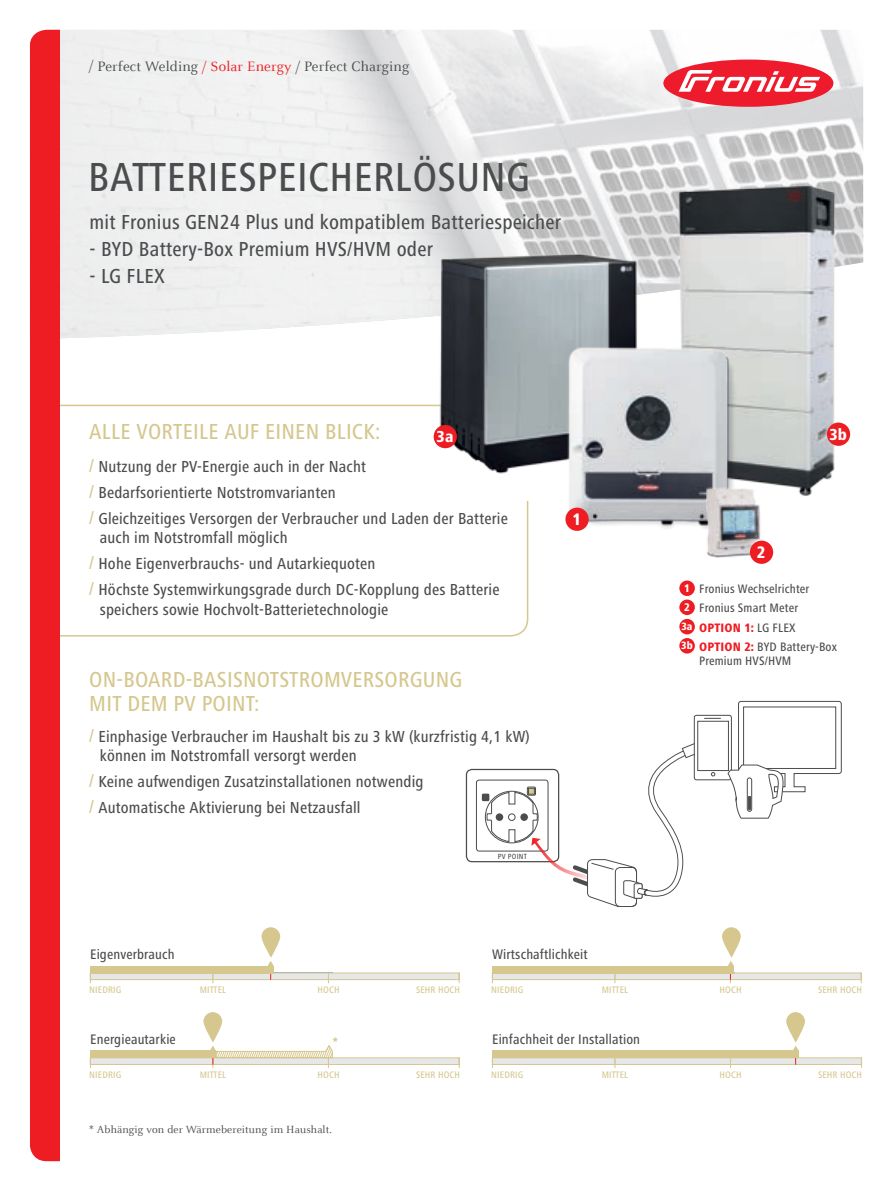
<style>
.page{position:relative;width:893px;height:1191px;background:#fff}
.page>*{position:absolute;margin:0;border:0;box-sizing:border-box;transform-origin:0 0}
.t1{font:500 condensed 42px "Frutiger Next LTW1 G";letter-spacing:.01em;color:#4b4c4d}
.t2{font:500 condensed 22.5px/24px "Frutiger Next LTW1 G";letter-spacing:.01em;color:#d5c78e}
.t3{font:500 condensed 21px "Frutiger Next LTW1 G";letter-spacing:.01em;color:#4b4c4d}
.t4{font:800 condensed 17.25px "Frutiger Next LTW1 G";color:#fff}
.t5{font:500 condensed 16.5px/26px "Frutiger Next LTW1 G";letter-spacing:.01em;color:#4b4c4d}
.t6{font:800 condensed 16.5px "Frutiger Next LTW1 G";color:#fff}
.t7{font:15px "Celeste Offc Pro";letter-spacing:.01em;color:#4b4c4d}
.t8{font:500 condensed 14.25px "Frutiger Next LTW1 G";letter-spacing:.01em;color:#4b4c4d}
.t9{font:800 condensed 12.9px "Frutiger Next LTW1 G";color:#d5c78e}
.t10{font:500 condensed 12.6px/19.4px "Frutiger Next LTW1 G";letter-spacing:.01em;color:#4b4c4d}
.t11{font:800 condensed 11.55px/19px "Frutiger Next LTW1 G";color:#fff}
.t12{font:11.4px "Celeste Offc Pro";letter-spacing:.01em;color:#4b4c4d}
.t13{font:800 condensed 10.95px "Frutiger Next LTW1 G";color:#fff}
.t14{font:500 condensed 9.75px "Frutiger Next LTW1 G";letter-spacing:.01em;color:#d5c78e}
.t15{font:500 condensed 7.8px "Frutiger Next LTW1 G";letter-spacing:.04em;color:#4b4c4d}
.s1{color:#ee1d23}
.s2{font-size:19.5px;color:#d5c78e}
.s3{font-weight:800;color:#ee1d23}
</style>
<div class="page">
<img style="left:60px;top:30px;width:803px;height:309px">
<svg style="left:60px;top:404px;width:469px;height:233px"></svg>
<div style="left:663px;top:60px;width:170px;height:47px;background:#ee1b2d;border-radius:50%"></div>
<svg style="left:679px;top:70px;width:141px;height:22px"></svg>
<div style="left:30px;top:30px;width:30px;height:1131px;background:#ee1d23"></div>
<div style="left:518px;top:320px;width:134px;height:180px;background:#fff"></div>
<svg style="left:261px;top:927px;width:19px;height:30px"></svg>
<svg style="left:203px;top:1012px;width:19px;height:30px"></svg>
<svg style="left:722px;top:927px;width:19px;height:30px"></svg>
<svg style="left:786px;top:1012px;width:19px;height:30px"></svg>
<img style="left:417px;top:232px;width:226px;height:247px">
<img style="left:643px;top:144px;width:218px;height:352px">
<div style="left:827px;top:422px;width:23px;height:24px;background:#ee1d23;border-radius:50%"></div>
<div style="left:466px;top:769px;width:93px;height:93px;border:1px solid #4b4c4d;border-radius:5px"></div>
<div style="left:476px;top:779px;width:72px;height:72px;border:1px solid #4b4c4d;border-radius:3px"></div>
<div style="left:482px;top:793px;width:7px;height:8px;background:#4b4c4d"></div>
<svg style="left:486px;top:741px;width:217px;height:166px"></svg>
<div style="left:694px;top:715px;width:37px;height:65px;background:#fff;border-radius:2px"></div>
<div style="left:694px;top:715px;width:38px;height:65px;border:1px solid #4b4c4d;border-radius:2px"></div>
<div style="left:697px;top:721px;width:32px;height:50px;border:1px solid #4b4c4d"></div>
<svg style="left:704px;top:718px;width:16px;height:1px"></svg>
<svg style="left:711px;top:772px;width:4px;height:4px"></svg>
<svg style="left:727px;top:700px;width:115px;height:119px"></svg>
<svg style="left:267px;top:961px;width:7px;height:5px"></svg>
<div style="left:90px;top:973px;width:369px;height:6px;background:#e6e7e9"></div>
<div style="left:90px;top:972px;width:370px;height:7px;border:1px solid #d5c78e"></div>
<div style="left:90px;top:966px;width:184px;height:7px;background:#d5c78e"></div>
<svg style="left:792px;top:1045px;width:7px;height:6px"></svg>
<svg style="left:492px;top:1057px;width:369px;height:7px;background:#e4e3e0"></svg>
<div style="left:492px;top:1051px;width:307px;height:7px;background:#d5c78e"></div>
<svg style="left:728px;top:961px;width:6px;height:5px"></svg>
<div style="left:492px;top:973px;width:369px;height:6px;background:#e6e7e9"></div>
<div style="left:492px;top:972px;width:370px;height:7px;border:1px solid #d5c78e"></div>
<div style="left:492px;top:966px;width:242px;height:7px;background:#d5c78e"></div>
<div style="left:679px;top:580px;width:16px;height:16px;background:#ee1d23;border-radius:50%"></div>
<div style="left:679px;top:599px;width:16px;height:16px;background:#ee1d23;border-radius:50%"></div>
<div style="left:679px;top:619px;width:16px;height:15px;background:#ee1d23;border-radius:50%"></div>
<img style="left:559px;top:330px;width:180px;height:199px">
<img style="left:681px;top:479px;width:101px;height:85px">
<div style="left:750px;top:540px;width:23px;height:24px;background:#ee1d23;border-radius:50%"></div>
<div style="left:565px;top:507px;width:24px;height:24px;background:#ee1d23;border-radius:50%"></div>
<div style="left:434px;top:425px;width:23px;height:23px;background:#ee1d23;border-radius:50%"></div>
<div style="left:679px;top:638px;width:16px;height:15px;background:#ee1d23;border-radius:50%"></div>
<div style="left:90px;top:1057px;width:369px;height:7px;background:#e6e7e9"></div>
<div style="left:90px;top:1057px;width:370px;height:7px;border:1px solid #d5c78e"></div>
<div style="left:90px;top:1051px;width:126px;height:7px;background:#d5c78e"></div>
<svg style="left:210px;top:1044px;width:123px;height:24px"></svg>
<p class="t7" style="left:89px;top:57px;width:322px">/ Perfect Welding <span class="s1">/ Solar Energy</span> / Perfect Charging</p>
<h1 class="t1" style="left:88px;top:153px;width:443px">BATTERIESPEICHERLÖSUNG</h1>
<p class="t3" style="left:90px;top:210px;width:473px">mit Fronius GEN24 Plus und kompatiblem Batteriespeicher</p>
<p class="t3" style="left:90px;top:237px;width:345px">- BYD Battery-Box Premium HVS/HVM oder</p>
<p class="t3" style="left:90px;top:264px;width:77px">- LG FLEX</p>
<h2 class="t2" style="left:89px;top:420px;width:293px">ALLE VORTEILE AUF EINEN BLICK:</h2>
<p class="t5" style="left:89px;top:453px;width:420px"><span class="s2">/</span> Nutzung der PV-Energie auch in der Nacht<br><span class="s2">/</span> Bedarfsorientierte Notstromvarianten<br><span class="s2">/</span> Gleichzeitiges Versorgen der Verbraucher und Laden der Batterie</p>
<p class="t5" style="left:89px;top:525px;width:412px;text-indent:11px">auch im Notstromfall möglich<br><span class="s2">/</span> Hohe Eigenverbrauchs- und Autarkiequoten<br><span class="s2">/</span> Höchste Systemwirkungsgrade durch DC-Kopplung des Batterie</p>
<p class="t5" style="left:100px;top:596px;width:290px">speichers sowie Hochvolt-Batterietechnologie</p>
<p class="t6" style="left:437px;top:427px;width:18px">3a</p>
<h2 class="t2" style="left:89px;top:667px;width:375px">ON-BOARD-BASISNOTSTROMVERSORGUNG<br>MIT DEM PV POINT:</h2>
<p class="t5" style="left:100px;top:726px;width:431px;line-height:19.5px;text-indent:-11px"><span class="s2">/</span> Einphasige Verbraucher im Haushalt bis zu 3 kW (kurzfristig 4,1 kW) können im Notstromfall versorgt werden</p>
<p class="t5" style="left:89px;top:768px;width:336px"><span class="s2">/</span> Keine aufwendigen Zusatzinstallationen notwendig <span class="s2">/</span> Automatische Aktivierung bei Netzausfall</p>
<p class="t15" style="left:498px;top:851px;width:31px">PV POINT</p>
<p class="t4" style="left:572px;top:510px;width:10px">1</p>
<p class="t4" style="left:757px;top:543px;width:10px">2</p>
<p class="t6" style="left:829px;top:425px;width:19px">3b</p>
<p class="t10" style="left:699px;top:579px;width:139px">Fronius Wechselrichter<br>Fronius Smart Meter<br><span class="s3">OPTION 1:</span> LG FLEX<br><span class="s3">OPTION 2:</span> BYD Battery-Box</p>
<p class="t10" style="left:699px;top:651px;width:94px">Premium HVS/HVM</p>
<p class="t11" style="left:684px;top:579px;width:7px">1<br>2</p>
<p class="t13" style="left:681px;top:620px;width:13px">3a</p>
<p class="t13" style="left:681px;top:639px;width:13px">3b</p>
<p class="t8" style="left:90px;top:946px;width:86px">Eigenverbrauch</p>
<p class="t14" style="left:89px;top:984px;width:33px">NIEDRIG</p>
<p class="t14" style="left:200px;top:984px;width:28px">MITTEL</p>
<p class="t14" style="left:318px;top:984px;width:23px">HOCH</p>
<p class="t14" style="left:416px;top:984px;width:45px">SEHR HOCH</p>
<p class="t8" style="left:90px;top:1031px;width:87px">Energieautarkie</p>
<p class="t14" style="left:89px;top:1069px;width:33px">NIEDRIG</p>
<p class="t14" style="left:200px;top:1069px;width:28px">MITTEL</p>
<p class="t14" style="left:318px;top:1069px;width:23px">HOCH</p>
<p class="t14" style="left:416px;top:1069px;width:45px">SEHR HOCH</p>
<p class="t9" style="left:333px;top:1034px;width:7px">*</p>
<p class="t12" style="left:89px;top:1122px;width:244px">* Abhängig von der Wärmebereitung im Haushalt.</p>
<p class="t8" style="left:492px;top:946px;width:97px">Wirtschaftlichkeit</p>
<p class="t14" style="left:491px;top:984px;width:33px">NIEDRIG</p>
<p class="t14" style="left:602px;top:984px;width:28px">MITTEL</p>
<p class="t14" style="left:720px;top:984px;width:23px">HOCH</p>
<p class="t14" style="left:818px;top:984px;width:45px">SEHR HOCH</p>
<p class="t8" style="left:492px;top:1031px;width:150px">Einfachheit der Installation</p>
<p class="t14" style="left:491px;top:1069px;width:33px">NIEDRIG</p>
<p class="t14" style="left:602px;top:1069px;width:28px">MITTEL</p>
<p class="t14" style="left:720px;top:1069px;width:23px">HOCH</p>
<p class="t14" style="left:818px;top:1069px;width:45px">SEHR HOCH</p>
</div>
